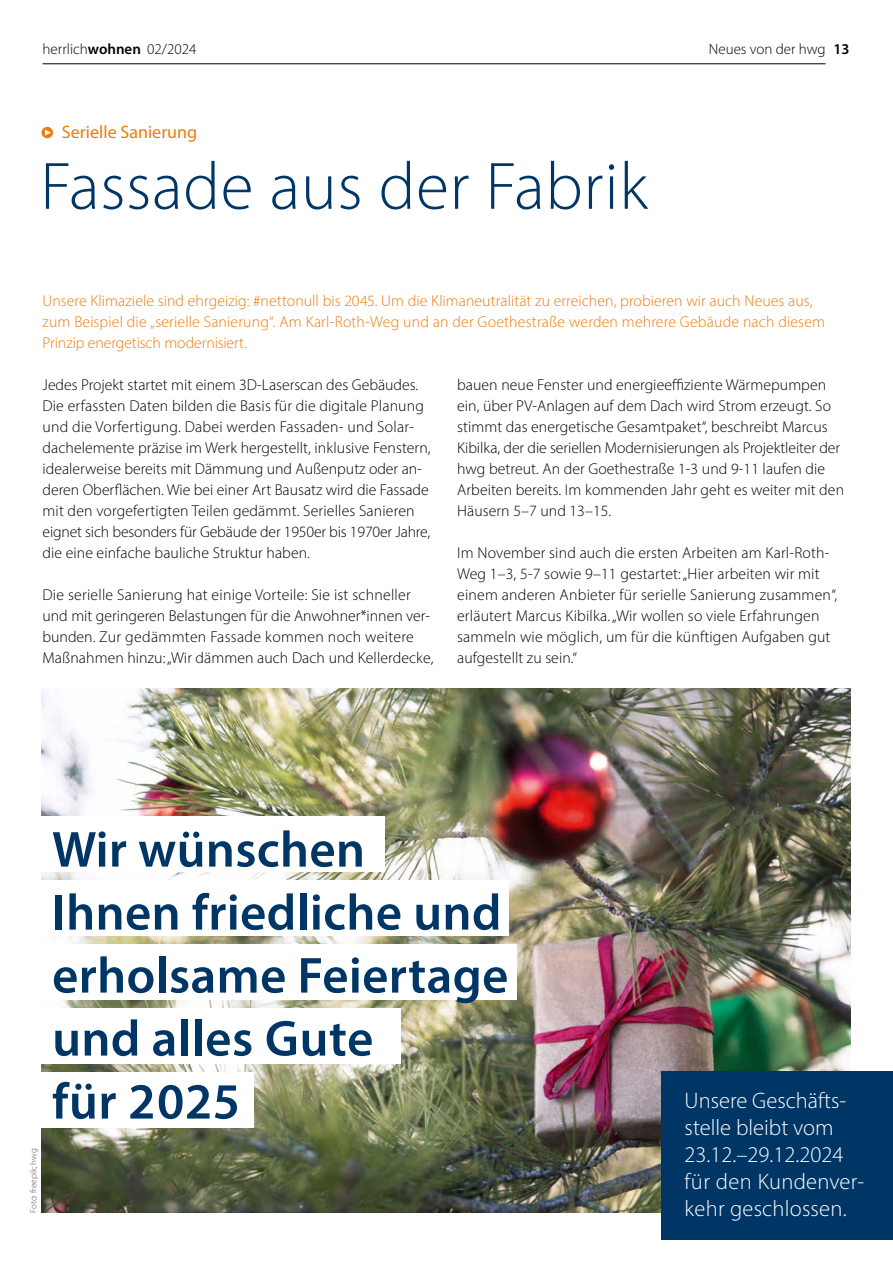
<style>
.page{position:relative;width:893px;height:1263px;background:#fff}
.page>*{position:absolute;margin:0;border:0;box-sizing:border-box;transform-origin:0 0}
.t1{font:300 67.5px "Myriad Pro";letter-spacing:.01em;color:#003665}
.t2{font:600 51px/63px "Myriad Pro";letter-spacing:.005em;color:#003665}
.t3{font:300 22.5px/27px "Myriad Pro";color:#fff}
.t4{font:18px "Myriad Pro";color:#ef7a0b}
.t5{font:300 15.75px/21px "Myriad Pro";letter-spacing:.005em;color:#000}
.t6{font:300 15.75px/21px "Myriad Pro";letter-spacing:.005em;color:#ef7a0b}
.t7{font:300 15px "Myriad Pro";color:#000}
.t8{font:300 9px "Myriad Pro";color:#565656}
.s1{font-weight:600}
</style>
<div class="page">
<div style="left:42px;top:127px;width:11px;height:11px;background:#ef7a0b;border-radius:50%"></div>
<svg style="left:45px;top:129px;width:6px;height:7px"></svg>
<hr style="left:43px;top:63px;width:783px;height:1px;background:#000">
<img style="left:41px;top:688px;width:809px;height:525px">
<div style="left:20px;top:817px;width:365px;height:55px;background:#fff"></div>
<div style="left:23px;top:880px;width:486px;height:55px;background:#fff"></div>
<div style="left:23px;top:944px;width:494px;height:55px;background:#fff"></div>
<div style="left:22px;top:1008px;width:378px;height:55px;background:#fff"></div>
<div style="left:23px;top:1072px;width:231px;height:55px;background:#fff"></div>
<div style="left:661px;top:1071px;width:232px;height:168px;background:#003665"></div>
<p class="t7" style="left:43px;top:40px;width:155px">herrlich<span class="s1">wohnen</span> 02/2024</p>
<p class="t7" style="left:709px;top:40px;width:142px">Neues von der hwg <span class="s1">13</span></p>
<p class="t4" style="left:62px;top:121px;width:137px">Serielle Sanierung</p>
<h1 class="t1" style="left:40px;top:146px;width:609px">Fassade aus der Fabrik</h1>
<p class="t6" style="left:43px;top:290px;width:784px">Unsere Klimaziele sind ehrgeizig: #nettonull bis 2045. Um die Klimaneutralität zu erreichen, probieren wir auch Neues aus, zum Beispiel die „serielle Sanierung“. Am Karl-Roth-Weg und an der Goethestraße werden mehrere Gebäude nach diesem<br>Prinzip energetisch modernisiert.</p>
<p class="t5" style="left:43px;top:374px;width:390px">Jedes Projekt startet mit einem 3D-Laserscan des Gebäudes.<br>Die erfassten Daten bilden die Basis für die digitale Planung und die Vorfertigung. Dabei werden Fassaden- und Solar&shy;dachelemente präzise im Werk hergestellt, inklusive Fenstern, idealerweise bereits mit Dämmung und Außenputz oder an&shy;deren Oberflächen. Wie bei einer Art Bausatz wird die Fassade mit den vorgefertigten Teilen gedämmt. Serielles Sanieren eignet sich besonders für Gebäude der 1950er bis 1970er Jahre, die eine einfache bauliche Struktur haben.</p>
<p class="t5" style="left:43px;top:584px;width:392px">Die serielle Sanierung hat einige Vorteile: Sie ist schneller und mit geringeren Belastungen für die Anwohner*innen ver&shy;bunden. Zur gedämmten Fassade kommen noch weitere Maßnahmen hinzu: „Wir dämmen auch Dach und Kellerdecke,</p>
<p class="t5" style="left:457px;top:374px;width:388px">bauen neue Fenster und energieeffiziente Wärmepumpen ein, über PV-Anlagen auf dem Dach wird Strom erzeugt. So stimmt das energetische Gesamtpaket“, beschreibt Marcus Kibilka, der die seriellen Modernisierungen als Projektleiter der hwg betreut. An der Goethestraße 1-3 und 9-11 laufen die Arbeiten bereits. Im kommenden Jahr geht es weiter mit den Häusern 5–7 und 13–15.</p>
<p class="t5" style="left:457px;top:542px;width:382px">Im November sind auch die ersten Arbeiten am Karl-Roth-Weg 1–3, 5-7 sowie 9–11 gestartet: „Hier arbeiten wir mit einem anderen Anbieter für serielle Sanierung zusammen“, erläutert Marcus Kibilka. „Wir wollen so viele Erfahrungen sammeln wie möglich, um für die künftigen Aufgaben gut aufgestellt zu sein.“</p>
<p class="t8" style="left:28px;top:1213px;width:66px;rotate:-90deg">Foto: freepik; hwg</p>
<h2 class="t2" style="left:52px;top:817px;width:458px">Wir wünschen<br>Ihnen friedliche und erholsame Feiertage und alles Gute<br>für 2025</h2>
<h3 class="t3" style="left:685px;top:1087px;width:181px">Unsere Geschäfts&shy;stelle bleibt vom<br>23.12.–29.12.2024 für den Kundenver&shy;kehr geschlossen.</h3>
</div>
